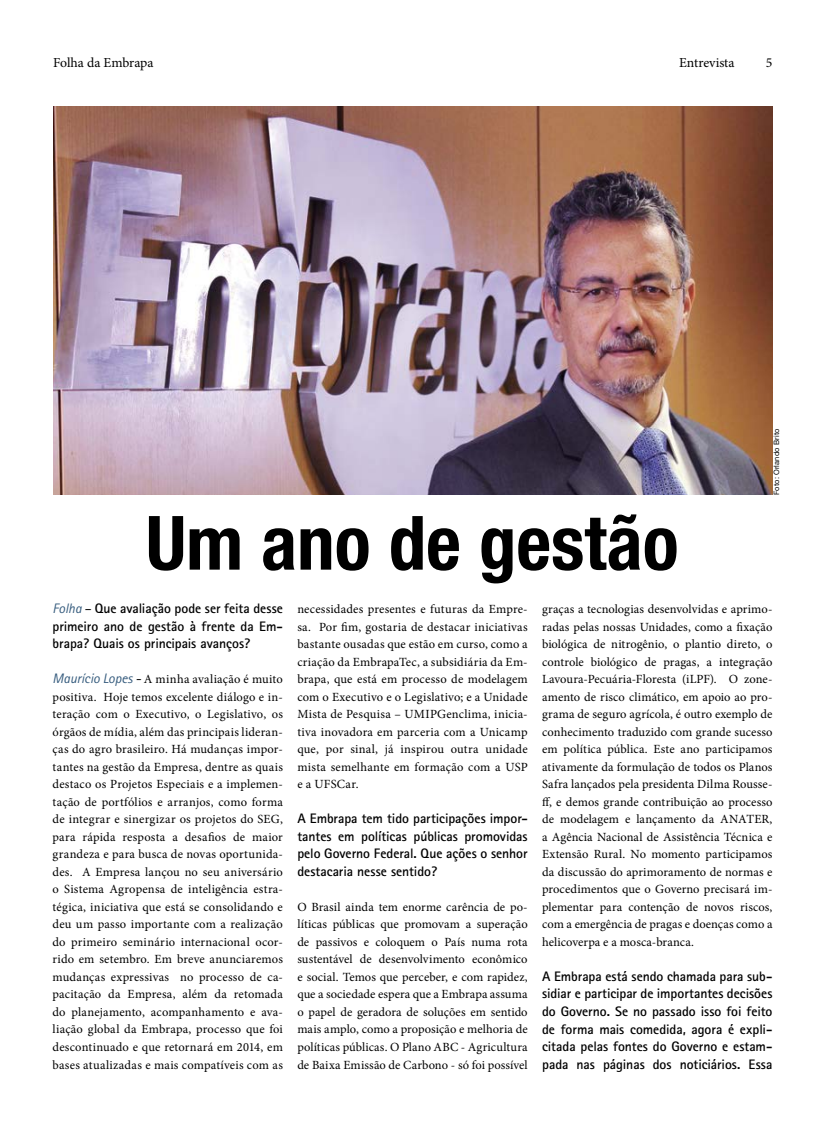
<style>
.page{position:relative;width:815px;height:1134px;background:#fff}
.page>*{position:absolute;margin:0;border:0;box-sizing:border-box;transform-origin:0 0}
.t1{font:700 condensed 75px "Helvetica Neue LT Std";color:#000}
.t2{font:700 13.75px/17.5px "Rotis Sans Serif";letter-spacing:-.005em;color:#000;text-align:justify}
.t3{font:13.75px "Minion Pro";color:#000}
.t4{font:12.5px/17.5px "Minion Pro";letter-spacing:.01em;color:#000;text-align:justify}
.t5{font:7.5px "Helvetica Neue LT Std";letter-spacing:.02em;color:#000}
.s1{font-weight:400;font-style:italic;color:#365c7e}
.s2{font-weight:400;font-style:italic}
.s3{font-family:"Rotis Sans Serif";font-style:italic;font-size:13.75px;color:#365c7e}
.s4{font-family:"Rotis Sans Serif";font-style:italic;font-size:13.75px}
</style>
<div class="page">
<img style="left:53px;top:106px;width:720px;height:389px">
<p class="t3" style="left:53px;top:53px;width:102px">Folha da Embrapa</p>
<p class="t3" style="left:679px;top:53px;width:57px">Entrevista</p>
<p class="t3" style="left:766px;top:53px;width:8px">5</p>
<p class="t5" style="left:772px;top:495px;width:68px;rotate:-90deg">Foto: Orlando Brito</p>
<h1 class="t1" style="left:146px;top:497px;width:534px">Um ano de gestão</h1>
<p class="t2" style="left:53px;top:600px;width:232px"><span class="s1">Folha</span> <span class="s2">–</span> Que avaliação pode ser feita desse primeiro ano de gestão à frente da Em&shy;brapa? Quais os principais avanços?</p>
<p class="t4" style="left:53px;top:671px;width:232px"><span class="s3">Maurício Lopes</span> <span class="s4">-</span> A minha avaliação é muito positiva. Hoje temos excelente diálogo e in&shy;teração com o Executivo, o Legislativo, os órgãos de mídia, além das principais lideran&shy;ças do agro brasileiro. Há mudanças impor&shy;tantes na gestão da Empresa, dentre as quais destaco os Projetos Especiais e a implemen&shy;tação de portfólios e arranjos, como forma de integrar e sinergizar os projetos do SEG, para rápida resposta a desafios de maior grandeza e para busca de novas oportunida&shy;des. A Empresa lançou no seu aniversário o Sistema Agropensa de inteligência estra&shy;tégica, iniciativa que está se consolidando e deu um passo importante com a realização do primeiro seminário internacional ocor&shy;rido em setembro. Em breve anunciaremos mudanças expressivas no processo de ca&shy;pacitação da Empresa, além da retomada do planejamento, acompanhamento e ava&shy;liação global da Embrapa, processo que foi descontinuado e que retornará em 2014, em bases atualizadas e mais compatíveis com as</p>
<p class="t4" style="left:297px;top:601px;width:232px">necessidades presentes e futuras da Empre&shy;sa. Por fim, gostaria de destacar iniciativas bastante ousadas que estão em curso, como a criação da EmbrapaTec, a subsidiária da Em&shy;brapa, que está em processo de modelagem com o Executivo e o Legislativo; e a Unidade Mista de Pesquisa – UMIPGenclima, inicia&shy;tiva inovadora em parceria com a Unicamp que, por sinal, já inspirou outra unidade mista semelhante em formação com a USP e a UFSCar.</p>
<p class="t2" style="left:297px;top:810px;width:232px">A Embrapa tem tido participações impor&shy;tantes em políticas públicas promovidas pelo Governo Federal. Que ações o senhor destacaria nesse sentido?</p>
<p class="t4" style="left:297px;top:898px;width:232px">O Brasil ainda tem enorme carência de po&shy;líticas públicas que promovam a superação de passivos e coloquem o País numa rota sustentável de desenvolvimento econômico e social. Temos que perceber, e com rapidez, que a sociedade espera que a Embrapa assuma o papel de geradora de soluções em sentido mais amplo, como a proposição e melhoria de políticas públicas. O Plano ABC - Agricultura de Baixa Emissão de Carbono - só foi possível</p>
<p class="t4" style="left:542px;top:601px;width:232px">graças a tecnologias desenvolvidas e aprimo&shy;radas pelas nossas Unidades, como a fixação biológica de nitrogênio, o plantio direto, o controle biológico de pragas, a integração Lavoura-Pecuária-Floresta (iLPF). O zone&shy;amento de risco climático, em apoio ao pro&shy;grama de seguro agrícola, é outro exemplo de conhecimento traduzido com grande sucesso em política pública. Este ano participamos ativamente da formulação de todos os Planos Safra lançados pela presidenta Dilma Rousse&shy;ff, e demos grande contribuição ao processo de modelagem e lançamento da ANATER, a Agência Nacional de Assistência Técnica e Extensão Rural. No momento participamos da discussão do aprimoramento de normas e procedimentos que o Governo precisará im&shy;plementar para contenção de novos riscos, com a emergência de pragas e doenças como a helicoverpa e a mosca-branca.</p>
<p class="t2" style="left:542px;top:967px;width:232px">A Embrapa está sendo chamada para sub&shy;sidiar e participar de importantes decisões do Governo. Se no passado isso foi feito de forma mais comedida, agora é expli&shy;citada pelas fontes do Governo e estam&shy;pada nas páginas dos noticiários. Essa</p>
</div>
